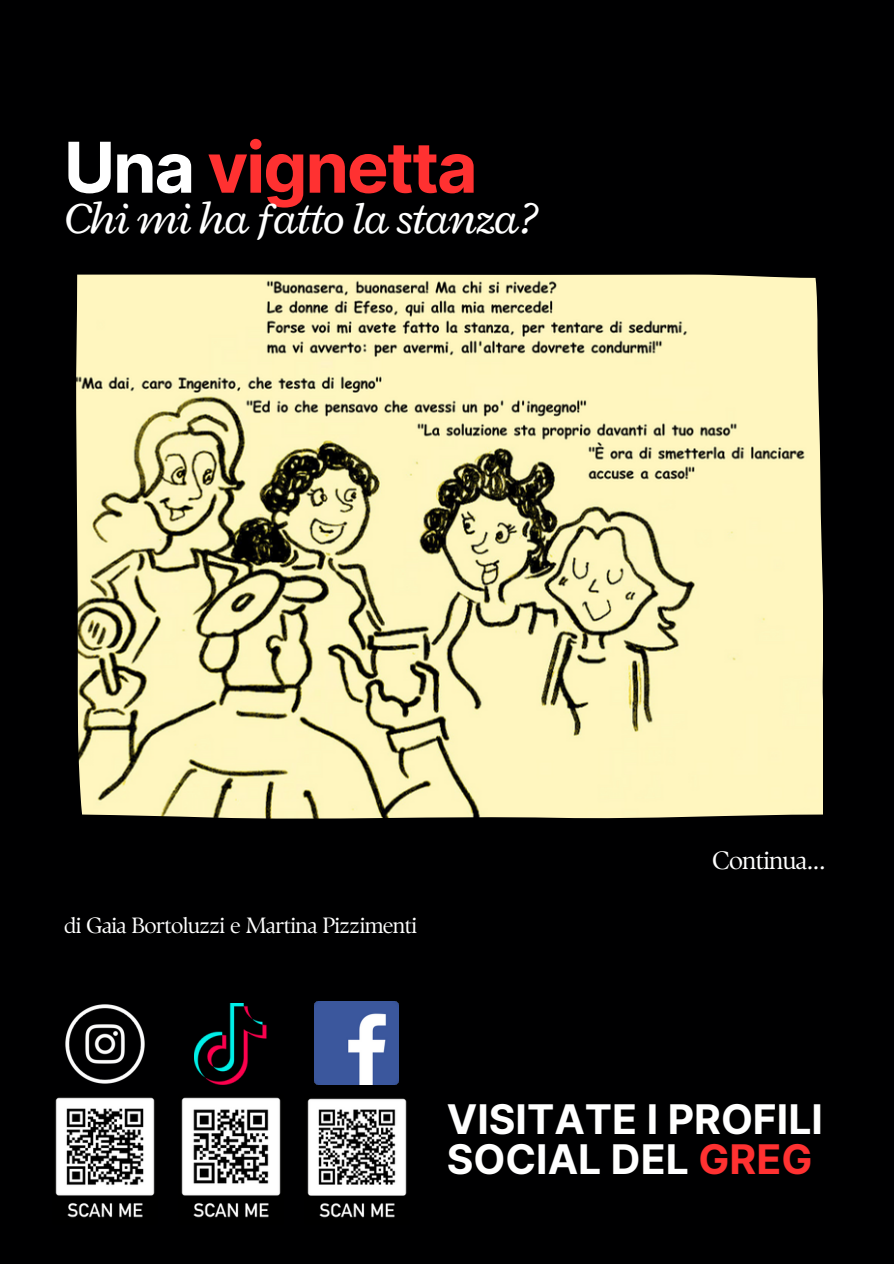
<style>
.page{position:relative;width:894px;height:1264px;background:#fff}
.page>*{position:absolute;margin:0;border:0;box-sizing:border-box;transform-origin:0 0}
.t1{font:700 70.05px "Inter";letter-spacing:-.03em;color:#ff3131}
.t2{font:italic 46.05px "Radley";letter-spacing:-.03em;color:#fff}
.t3{font:700 40.8px/40.5px "Inter";color:#fff}
.t4{font:25.05px "TY Serif D";letter-spacing:-.03em;color:#fff}
.t5{font:22.05px "TY Serif D";letter-spacing:-.03em;color:#fff}
.s1{color:#fff}
.s2{color:#ff3131}
</style>
<div class="page">
<div style="left:0;top:0;width:893px;height:1263px;background:#000001"></div>
<svg style="left:596px;top:818px;width:21px;height:1px"></svg>
<img style="left:55px;top:1097px;width:100px;height:121px">
<img style="left:65px;top:1004px;width:80px;height:80px">
<img style="left:195px;top:1003px;width:72px;height:81px">
<img style="left:307px;top:1098px;width:100px;height:120px">
<img style="left:315px;top:1001px;width:83px;height:83px">
<img style="left:181px;top:1097px;width:100px;height:121px">
<img style="left:76px;top:274px;width:745px;height:544px">
<p class="t1" style="left:64px;top:125px;width:415px"><span class="s1">Una</span> vignetta</p>
<p class="t2" style="left:64px;top:189px;width:473px">Chi mi ha fatto la stanza?</p>
<p class="t5" style="left:64px;top:911px;width:354px">di Gaia Bortoluzzi e Martina Pizzimenti</p>
<p class="t4" style="left:712px;top:845px;width:115px">Continua...</p>
<p class="t3" style="left:446px;top:1098px;width:377px">VISITATE I PROFILI<br>SOCIAL DEL <span class="s2">GREG</span></p>
</div>
